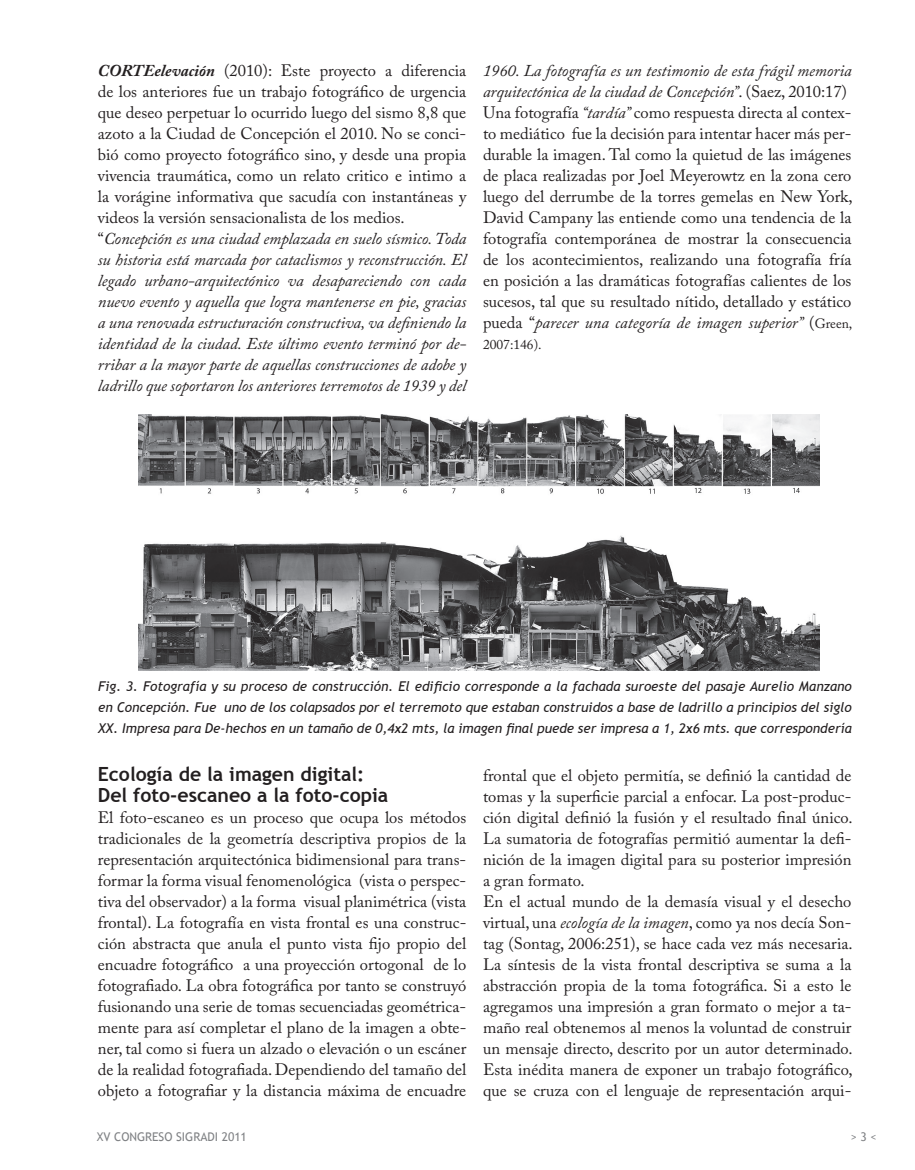
<style>
.page{position:relative;width:915px;height:1170px;background:#fff}
.page>*{position:absolute;margin:0;border:0;box-sizing:border-box;transform-origin:0 0}
.t1{font:700 19.5px/21px "Trebuchet MS";color:#231f20}
.t2{font:16.5px/21px "Adobe Caslon Pro";color:#231f20}
.t3{font:italic 16.5px/21px "Adobe Caslon Pro";letter-spacing:-.005em;color:#231f20}
.t4{font:italic 13.5px/21px "Trebuchet MS";color:#231f20;text-align:justify}
.t5{font:13.5px "Adobe Caslon Pro";color:#231f20}
.t6{font:12px "Trebuchet MS";color:#808285}
.s1{font-weight:700}
.s2{font-style:normal}
.s3{font-style:italic}
.s4{font-size:13.5px}
</style>
<div class="page">
<img style="left:138px;top:415px;width:681px;height:255px">
<p class="t3" style="left:98px;top:60px;width:370px"><span class="s1">CORTEelevación</span> <span class="s2">(2010): Este proyecto a diferencia de los anteriores fue un trabajo fotográfico de urgencia que deseo perpetuar lo ocurrido luego del sismo 8,8 que azoto a la Ciudad de Concepción el 2010. No se conci&shy;bió como proyecto fotográfico sino, y desde una propia vivencia traumática, como un relato critico e intimo a la vorágine informativa que sacudía con instantáneas y videos la versión sensacionalista de los medios. “</span>Concepción es una ciudad emplazada en suelo sísmico. Toda su historia está marcada por cataclismos y reconstrucción. El legado urbano-arquitectónico va desapareciendo con cada nuevo evento y aquella que logra mantenerse en pie, gracias a una renovada estructuración constructiva, va definiendo la identidad de la ciudad. Este último evento terminó por de&shy;rribar a la mayor parte de aquellas construcciones de adobe y ladrillo que soportaron los anteriores terremotos de 1939 y del</p>
<p class="t2" style="left:483px;top:60px;width:371px"><span class="s3">1960. La fotografía es un testimonio de esta frágil memoria arquitectónica de la ciudad de Concepción”</span>. (Saez, 2010:17)<br>Una fotografía <span class="s3">“tardía”</span> como respuesta directa al contex&shy;to mediático fue la decisión para intentar hacer más per&shy;durable la imagen. Tal como la quietud de las imágenes de placa realizadas por Joel Meyerowtz en la zona cero luego del derrumbe de la torres gemelas en New York, David Campany las entiende como una tendencia de la fotografía contemporánea de mostrar la consecuencia de los acontecimientos, realizando una fotografía fría en posición a las dramáticas fotografías calientes de los sucesos, tal que su resultado nítido, detallado y estático pueda “<span class="s3">parecer una categoría de imagen superior”</span> (<span class="s4">Green,</span></p>
<p class="t5" style="left:483px;top:336px;width:60px">2007:146).</p>
<p class="t4" style="left:98px;top:675px;width:754px">Fig. 3. Fotografía y su proceso de construcción. El edificio corresponde a la fachada suroeste del pasaje Aurelio Manzano en Concepción. Fue uno de los colapsados por el terremoto que estaban construidos a base de ladrillo a principios del siglo XX. Impresa para De-hechos en un tamaño de 0,4x2 mts, la imagen final puede ser impresa a 1, 2x6 mts. que correspondería</p>
<p class="t1" style="left:98px;top:763px;width:292px">Ecología de la imagen digital:<br>Del foto-escaneo a la foto-copia</p>
<p class="t2" style="left:98px;top:806px;width:370px;text-align:justify">El foto-escaneo es un proceso que ocupa los métodos tradicionales de la geometría descriptiva propios de la representación arquitectónica bidimensional para trans&shy;formar la forma visual fenomenológica (vista o perspec&shy;tiva del observador) a la forma visual planimétrica (vista frontal). La fotografía en vista frontal es una construc&shy;ción abstracta que anula el punto vista fijo propio del encuadre fotográfico a una proyección ortogonal de lo fotografiado. La obra fotográfica por tanto se construyó fusionando una serie de tomas secuenciadas geométrica&shy;mente para así completar el plano de la imagen a obte&shy;ner, tal como si fuera un alzado o elevación o un escáner de la realidad fotografiada. Dependiendo del tamaño del objeto a fotografiar y la distancia máxima de encuadre</p>
<p class="t2" style="left:483px;top:764px;width:371px">frontal que el objeto permitía, se definió la cantidad de tomas y la superficie parcial a enfocar. La post-produc&shy;ción digital definió la fusión y el resultado final único.<br>La sumatoria de fotografías permitió aumentar la defi&shy;nición de la imagen digital para su posterior impresión a gran formato.<br>En el actual mundo de la demasía visual y el desecho virtual, una <span class="s3">ecología de la imagen</span>, como ya nos decía Son&shy;tag (Sontag, 2006:251), se hace cada vez más necesaria.<br>La síntesis de la vista frontal descriptiva se suma a la abstracción propia de la toma fotográfica. Si a esto le agregamos una impresión a gran formato o mejor a ta&shy;maño real obtenemos al menos la voluntad de construir un mensaje directo, descrito por un autor determinado.<br>Esta inédita manera de exponer un trabajo fotográfico, que se cruza con el lenguaje de representación arqui-</p>
<p class="t6" style="left:97px;top:1129px;width:152px">XV CONGRESO SIGRADI 2011</p>
<p class="t6" style="left:850px;top:1129px;width:28px">&gt; 3 &lt;</p>
</div>
